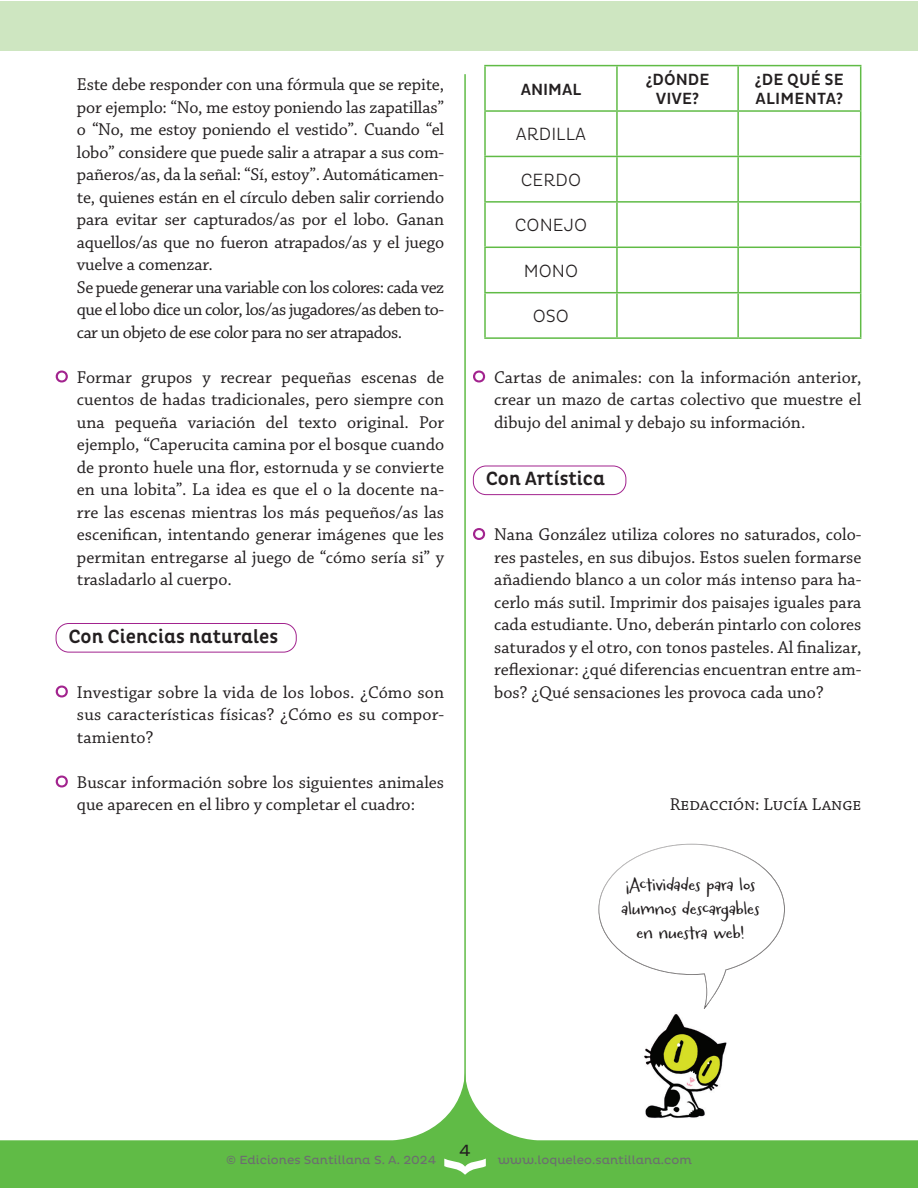
<style>
.page{position:relative;width:918px;height:1188px;background:#fff}
.page>*{position:absolute;margin:0;border:0;box-sizing:border-box;transform-origin:0 0}
.titu{font:500 19.5px "Pluto Cond";color:#231f20}
.t1{font:18px/22.5px "Chaparral Pro";color:#231f20;text-align:justify}
.GLOBO{font:18px "Carrotflower";color:#231f20}
.t2{font:300 18px "Pluto Cond";color:#231f20}
.t3{font:500 16.5px/19.5px "Pluto Cond";color:#231f20;text-align:center}
.t4{font:16.5px "Pluto";color:#231f20}
.t5{font:12px "Pluto";color:#6c6d70}
</style>
<div class="page">
<svg style="left:56px;top:371px;width:12px;height:11px"></svg>
<div style="left:56px;top:623px;width:241px;height:30px;border:1px solid #a2238e;border-radius:13px"></div>
<svg style="left:56px;top:686px;width:12px;height:11px"></svg>
<svg style="left:56px;top:776px;width:12px;height:11px"></svg>
<svg style="left:486px;top:66px;width:374px;height:271px"></svg>
<hr style="left:484px;top:65px;width:133px;height:1px;background:#60bb46">
<hr style="left:484px;top:66px;width:2px;height:44px;background:#60bb46">
<hr style="left:617px;top:65px;width:121px;height:1px;background:#60bb46">
<hr style="left:616px;top:66px;width:2px;height:44px;background:#60bb46">
<hr style="left:738px;top:65px;width:123px;height:1px;background:#60bb46">
<hr style="left:737px;top:66px;width:2px;height:44px;background:#60bb46">
<hr style="left:860px;top:66px;width:1px;height:44px;background:#60bb46">
<hr style="left:484px;top:110px;width:133px;height:2px;background:#60bb46">
<hr style="left:484px;top:112px;width:2px;height:44px;background:#60bb46">
<hr style="left:617px;top:110px;width:121px;height:2px;background:#60bb46">
<hr style="left:616px;top:112px;width:2px;height:44px;background:#60bb46">
<hr style="left:738px;top:110px;width:123px;height:2px;background:#60bb46">
<hr style="left:737px;top:112px;width:2px;height:44px;background:#60bb46">
<hr style="left:860px;top:112px;width:1px;height:44px;background:#60bb46">
<hr style="left:484px;top:156px;width:133px;height:1px;background:#60bb46">
<hr style="left:484px;top:157px;width:2px;height:44px;background:#60bb46">
<hr style="left:617px;top:156px;width:121px;height:1px;background:#60bb46">
<hr style="left:616px;top:157px;width:2px;height:44px;background:#60bb46">
<hr style="left:738px;top:156px;width:123px;height:1px;background:#60bb46">
<hr style="left:737px;top:157px;width:2px;height:44px;background:#60bb46">
<hr style="left:860px;top:157px;width:1px;height:44px;background:#60bb46">
<hr style="left:484px;top:201px;width:133px;height:2px;background:#60bb46">
<hr style="left:484px;top:203px;width:2px;height:44px;background:#60bb46">
<hr style="left:617px;top:201px;width:121px;height:2px;background:#60bb46">
<hr style="left:616px;top:203px;width:2px;height:44px;background:#60bb46">
<hr style="left:738px;top:201px;width:123px;height:2px;background:#60bb46">
<hr style="left:737px;top:203px;width:2px;height:44px;background:#60bb46">
<hr style="left:860px;top:203px;width:1px;height:44px;background:#60bb46">
<hr style="left:484px;top:247px;width:133px;height:1px;background:#60bb46">
<hr style="left:484px;top:248px;width:2px;height:44px;background:#60bb46">
<hr style="left:617px;top:247px;width:121px;height:1px;background:#60bb46">
<hr style="left:616px;top:248px;width:2px;height:44px;background:#60bb46">
<hr style="left:738px;top:247px;width:123px;height:1px;background:#60bb46">
<hr style="left:737px;top:248px;width:2px;height:44px;background:#60bb46">
<hr style="left:860px;top:248px;width:1px;height:44px;background:#60bb46">
<hr style="left:484px;top:292px;width:133px;height:1px;background:#60bb46">
<hr style="left:484px;top:293px;width:2px;height:44px;background:#60bb46">
<hr style="left:617px;top:292px;width:121px;height:1px;background:#60bb46">
<hr style="left:616px;top:293px;width:2px;height:44px;background:#60bb46">
<hr style="left:738px;top:292px;width:123px;height:1px;background:#60bb46">
<hr style="left:737px;top:293px;width:2px;height:44px;background:#60bb46">
<hr style="left:860px;top:293px;width:1px;height:44px;background:#60bb46">
<hr style="left:484px;top:337px;width:133px;height:2px;background:#60bb46">
<hr style="left:617px;top:337px;width:121px;height:2px;background:#60bb46">
<hr style="left:738px;top:337px;width:123px;height:2px;background:#60bb46">
<svg style="left:473px;top:371px;width:12px;height:11px"></svg>
<div style="left:473px;top:466px;width:153px;height:29px;border:1px solid #a2238e;border-radius:13px"></div>
<svg style="left:473px;top:528px;width:12px;height:12px"></svg>
<svg style="left:0;top:1081px;width:918px;height:107px"></svg>
<svg style="left:444px;top:1159px;width:42px;height:16px"></svg>
<hr style="left:464px;top:74px;width:2px;height:1028px;background:#60bb46">
<div style="left:0;top:1px;width:918px;height:50px;background:#cee6c1"></div>
<img style="left:643px;top:1014px;width:86px;height:106px">
<p class="t1" style="left:77px;top:74px;width:369px">Este debe responder con una fórmula que se repite, por ejemplo: “No, me estoy poniendo las zapatillas” o “No, me estoy poniendo el vestido”. Cuando “el lobo” considere que puede salir a atrapar a sus com&shy;pañeros/as, da la señal: “Sí, estoy”. Automáticamen&shy;te, quienes están en el círculo deben salir corriendo para evitar ser capturados/as por el lobo. Ganan aquellos/as que no fueron atrapados/as y el juego vuelve a comenzar.</p>
<p class="t1" style="left:77px;top:276px;width:369px">Se puede generar una variable con los colores: cada vez que el lobo dice un color, los/as jugadores/as deben to&shy;car un objeto de ese color para no ser atrapados.</p>
<p class="t1" style="left:77px;top:366px;width:369px">Formar grupos y recrear pequeñas escenas de cuentos de hadas tradicionales, pero siempre con una pequeña variación del texto original. Por ejemplo, “Caperucita camina por el bosque cuando de pronto huele una flor, estornuda y se convierte en una lobita”. La idea es que el o la docente na&shy;rre las escenas mientras los más pequeños/as las escenifican, intentando generar imágenes que les permitan entregarse al juego de “cómo sería si” y trasladarlo al cuerpo.</p>
<p class="titu" style="left:68px;top:625px;width:211px">Con Ciencias naturales</p>
<p class="t1" style="left:77px;top:681px;width:369px">Investigar sobre la vida de los lobos. ¿Cómo son sus características físicas? ¿Cómo es su compor&shy;tamiento?</p>
<p class="t1" style="left:77px;top:771px;width:369px">Buscar información sobre los siguientes animales que aparecen en el libro y completar el cuadro:</p>
<p class="t3" style="left:521px;top:80px;width:62px">ANIMAL</p>
<p class="t2" style="left:516px;top:124px;width:72px">ARDILLA</p>
<p class="t2" style="left:521px;top:170px;width:62px">CERDO</p>
<p class="t2" style="left:515px;top:215px;width:74px">CONEJO</p>
<p class="t2" style="left:524px;top:260px;width:56px">MONO</p>
<p class="t2" style="left:533px;top:306px;width:38px">OSO</p>
<p class="t3" style="left:646px;top:70px;width:65px">¿DÓNDE<br>VIVE?</p>
<p class="t3" style="left:755px;top:70px;width:91px;text-align:left">¿DE QUÉ SE<br>ALIMENTA?</p>
<p class="t1" style="left:494px;top:366px;width:369px">Cartas de animales: con la información anterior, crear un mazo de cartas colectivo que muestre el dibujo del animal y debajo su información.</p>
<p class="titu" style="left:486px;top:468px;width:121px">Con Artística</p>
<p class="t1" style="left:494px;top:524px;width:369px">Nana González utiliza colores no saturados, colo&shy;res pasteles, en sus dibujos. Estos suelen formarse añadiendo blanco a un color más intenso para ha&shy;cerlo más sutil. Imprimir dos paisajes iguales para cada estudiante. Uno, deberán pintarlo con colores saturados y el otro, con tonos pasteles. Al finalizar, reflexionar: ¿qué diferencias encuentran entre am&shy;bos? ¿Qué sensaciones les provoca cada uno?</p>
<p class="t1" style="left:670px;top:794px;width:193px">Redacción: Lucía Lange</p>
<p class="GLOBO" style="left:626px;top:874px;width:131px">¡Actividades para los</p>
<p class="GLOBO" style="left:622px;top:898px;width:139px">alumnos descargables</p>
<p class="GLOBO" style="left:637px;top:922px;width:109px">en nuestra web!</p>
<p class="t4" style="left:459px;top:1141px;width:13px">4</p>
<p class="t5" style="left:226px;top:1153px;width:212px">© Ediciones Santillana S. A. 2024</p>
<p class="t5" style="left:498px;top:1153px;width:196px">www.loqueleo.santillana.com</p>
</div>
